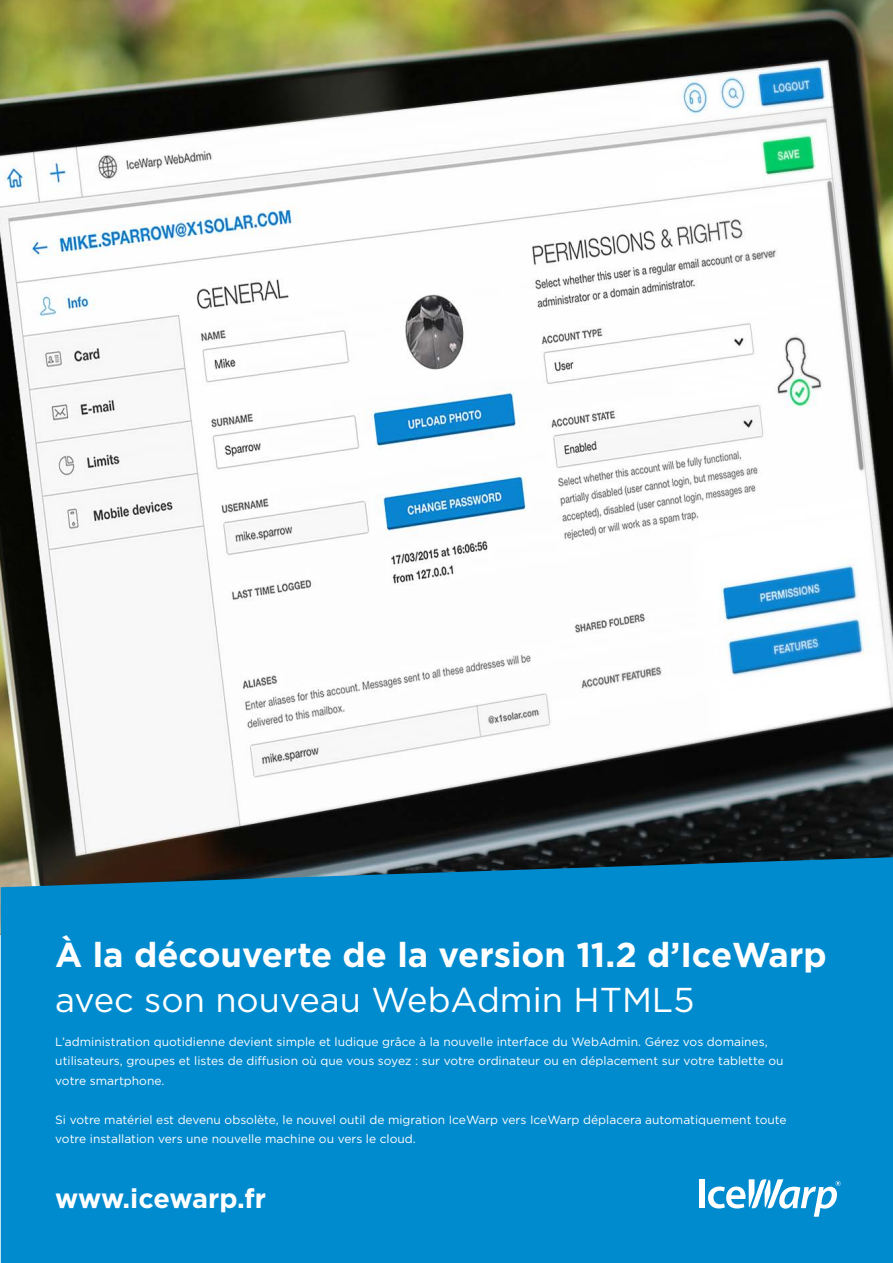
<style>
.page{position:relative;width:893px;height:1263px;background:#fff}
.page>*{position:absolute;margin:0;border:0;box-sizing:border-box;transform-origin:0 0}
.t1{font:700 34.5px "Gotham";color:#fff}
.t2{font:34.5px "Gotham";color:#fff}
.t3{font:700 27px "Gotham";letter-spacing:-.01em;color:#fff}
.t4{font:12px/19.5px "Gotham";color:#fff}
</style>
<div class="page">
<img style="left:0;top:0;width:893px;height:935px">
<div style="left:1px;top:857px;width:892px;height:406px;background:#008bcf"></div>
<div style="left:699px;top:1179px;width:6px;height:29px;background:#fff"></div>
<svg style="left:708px;top:1179px;width:133px;height:38px"></svg>
<p class="t1" style="left:55px;top:931px;width:773px">À la découverte de la version 11.2 d’IceWarp</p>
<p class="t2" style="left:55px;top:977px;width:641px">avec son nouveau WebAdmin HTML5</p>
<p class="t4" style="left:55px;top:1032px;width:730px">L’administration quotidienne devient simple et ludique grâce à la nouvelle interface du WebAdmin. Gérez vos domaines, utilisateurs, groupes et listes de diffusion où que vous soyez : sur votre ordinateur ou en déplacement sur votre tablette ou votre smartphone.</p>
<p class="t4" style="left:55px;top:1110px;width:733px">Si votre matériel est devenu obsolète, le nouvel outil de migration IceWarp vers IceWarp déplacera automatiquement toute votre installation vers une nouvelle machine ou vers le cloud.</p>
<p class="t3" style="left:55px;top:1180px;width:212px">www.icewarp.fr</p>
</div>
